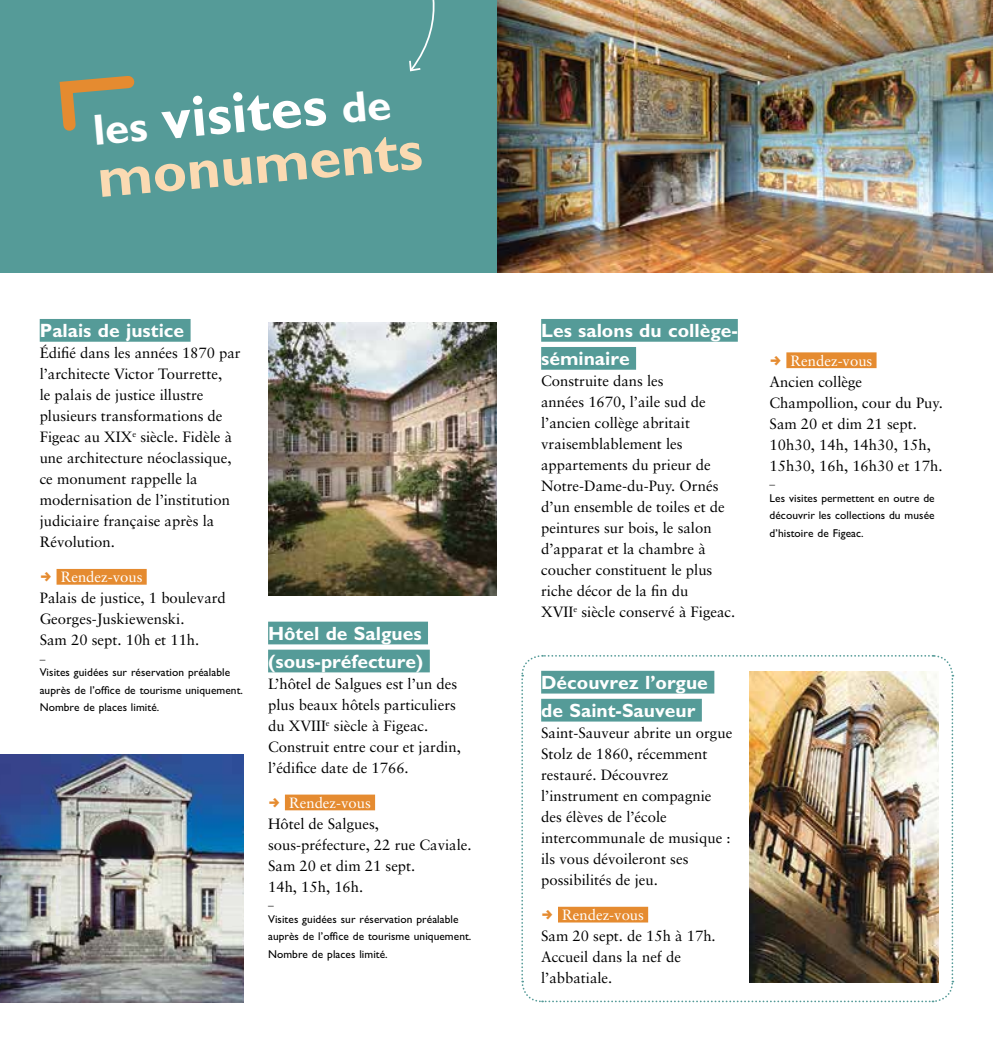
<style>
.page{position:relative;width:993px;height:1042px;background:#fff}
.page>*{position:absolute;margin:0;border:0;box-sizing:border-box;transform-origin:0 0}
.t1{font:700 57.75px/52.5px "M Gill Sans";color:#fbdab2}
.t2{font:700 19.25px/28px "M Gill Sans";color:#fff}
.t3{font:14.88px/21px "Sabon";color:#000}
.t4{font:14.88px "Sabon";color:#fff}
.t5{font:11.38px/17.5px "M Gill Sans";letter-spacing:.005em;color:#000}
.t6{font:11.38px "Sabon";color:#000}
.s1{font-size:43.75px;color:#fff}
.s2{color:#fff}
</style>
<div class="page">
<img style="left:496px;top:0;width:496px;height:273px">
<img style="left:0;top:754px;width:243px;height:248px">
<img style="left:268px;top:322px;width:228px;height:273px">
<div style="left:0;top:0;width:496px;height:273px;background:#559b98"></div>
<svg style="left:59px;top:76px;width:76px;height:55px"></svg>
<svg style="left:409px;top:0;width:26px;height:72px"></svg>
<div style="left:541px;top:319px;width:196px;height:23px;background:#559b98"></div>
<div style="left:541px;top:347px;width:95px;height:23px;background:#559b98"></div>
<div style="left:40px;top:319px;width:150px;height:23px;background:#559b98"></div>
<div style="left:56px;top:569px;width:91px;height:16px;background:#e58b30"></div>
<div style="left:268px;top:621px;width:160px;height:23px;background:#559b98"></div>
<div style="left:268px;top:649px;width:161px;height:23px;background:#559b98"></div>
<div style="left:285px;top:794px;width:90px;height:16px;background:#e58b30"></div>
<div style="left:786px;top:352px;width:90px;height:16px;background:#e58b30"></div>
<img style="left:521px;top:655px;width:432px;height:348px">
<h1 class="t1" style="left:90px;top:100px;width:327px;rotate:-5deg"><span class="s1">les</span> <span class="s2">visites</span> <span class="s1">de </span>monuments</h1>
<p class="t2" style="left:40px;top:317px;width:146px">Palais de justice</p>
<p class="t3" style="left:40px;top:342px;width:202px">Édifié dans les années 1870 par l’architecte Victor Tourrette,<br>le palais de justice illustre plusieurs transformations de<br>Figeac au XIX<sup>e</sup> siècle. Fidèle à une architecture néoclassique, ce monument rappelle la modernisation de l’institution judiciaire française après la<br>Révolution.</p>
<p class="t4" style="left:61px;top:568px;width:83px">Rendez-vous</p>
<p class="t3" style="left:40px;top:587px;width:187px">Palais de justice, 1 boulevard<br>Georges-Juskiewenski.<br>Sam 20 sept. 10h et 11h.</p>
<p class="t6" style="left:40px;top:648px;width:7px">_</p>
<p class="t5" style="left:40px;top:664px;width:205px">Visites guidées sur réservation préalable auprès de l’office de tourisme uniquement.<br>Nombre de places limité.</p>
<p class="t2" style="left:268px;top:619px;width:157px">Hôtel de Salgues (sous-préfecture)</p>
<p class="t3" style="left:268px;top:673px;width:194px">L’hôtel de Salgues est l’un des plus beaux hôtels particuliers du XVIII<sup>e</sup> siècle à Figeac.<br>Construit entre cour et jardin, l’édifice date de 1766.</p>
<p class="t4" style="left:289px;top:793px;width:83px">Rendez-vous</p>
<p class="t3" style="left:268px;top:813px;width:205px">Hôtel de Salgues, sous-préfecture, 22 rue Caviale.<br>Sam 20 et dim 21 sept.<br>14h, 15h, 16h.</p>
<p class="t6" style="left:268px;top:894px;width:7px">_</p>
<p class="t5" style="left:268px;top:910px;width:205px">Visites guidées sur réservation préalable auprès de l’office de tourisme uniquement.<br>Nombre de places limité.</p>
<p class="t2" style="left:541px;top:317px;width:198px">Les salons du collège&shy;séminaire</p>
<p class="t3" style="left:541px;top:370px;width:195px">Construite dans les<br>années 1670, l’aile sud de l’ancien collège abritait vraisemblablement les appartements du prieur de<br>Notre-Dame-du-Puy. Ornés d’un ensemble de toiles et de peintures sur bois, le salon d’apparat et la chambre à coucher constituent le plus riche décor de la fin du<br>XVII<sup>e</sup> siècle conservé à Figeac.</p>
<p class="t2" style="left:541px;top:669px;width:168px">Découvrez l’orgue de Saint-Sauveur</p>
<p class="t3" style="left:541px;top:722px;width:192px">Saint-Sauveur abrite un orgue<br>Stolz de 1860, récemment restauré. Découvrez l’instrument en compagnie des élèves de l’école intercommunale de musique : ils vous dévoileront ses possibilités de jeu.</p>
<p class="t4" style="left:562px;top:906px;width:83px">Rendez-vous</p>
<p class="t3" style="left:541px;top:925px;width:176px">Sam 20 sept. de 15h à 17h.<br>Accueil dans la nef de l’abbatiale.</p>
<p class="t4" style="left:790px;top:351px;width:83px">Rendez-vous</p>
<p class="t3" style="left:769px;top:371px;width:175px">Ancien collège<br>Champollion, cour du Puy.<br>Sam 20 et dim 21 sept.<br>10h30, 14h, 14h30, 15h,<br>15h30, 16h, 16h30 et 17h.</p>
<p class="t6" style="left:769px;top:473px;width:7px">_</p>
<p class="t5" style="left:769px;top:489px;width:167px;text-align:justify">Les visites permettent en outre de découvrir les collections du musée d’histoire de Figeac.</p>
</div>
